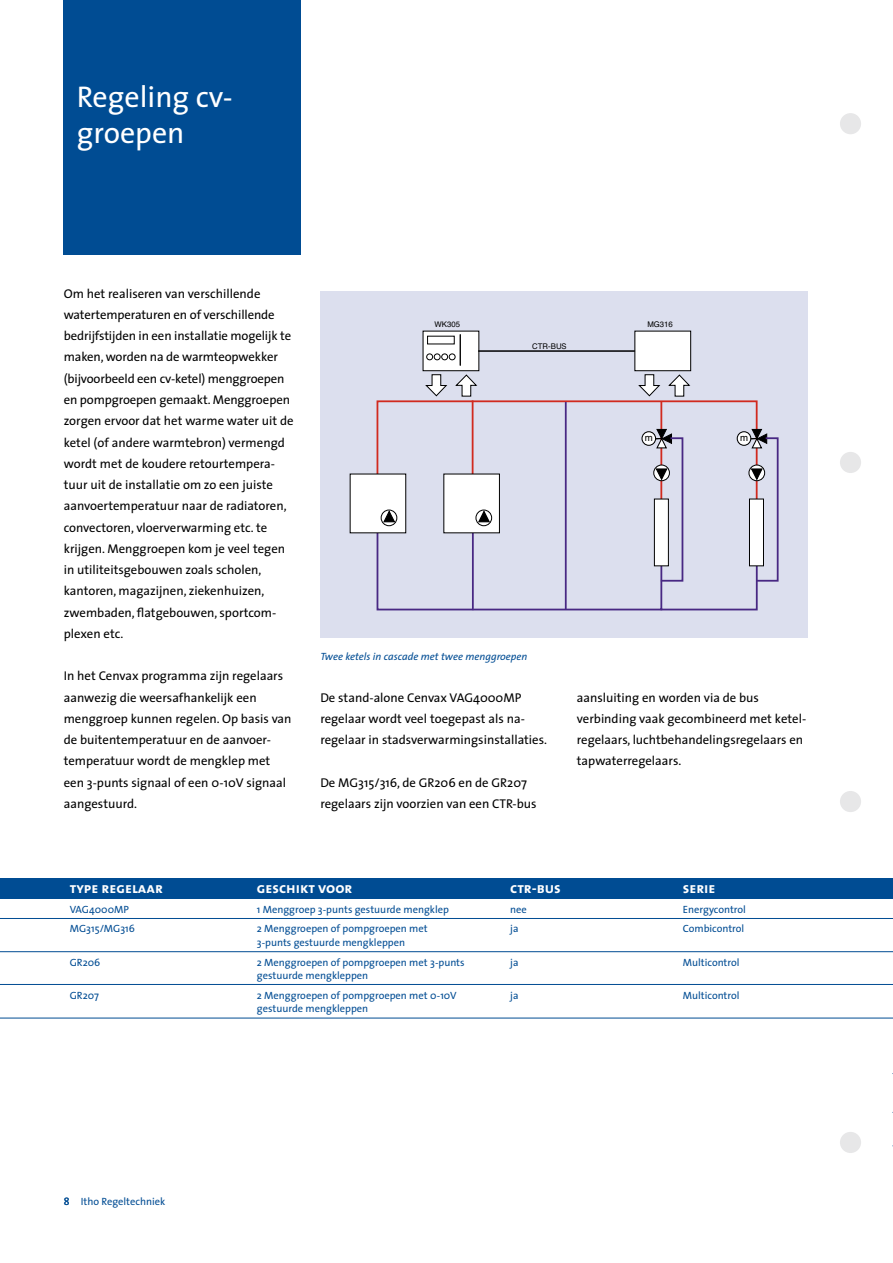
<style>
.page{position:relative;width:893px;height:1263px;background:#fff}
.page>*{position:absolute;margin:0;border:0;box-sizing:border-box;transform-origin:0 0}
.t1{font:30px/36px "The Sans";color:#fff}
.t2{font:15px "The Sans Bold Caps";color:#fff}
.t3{font:12.75px/21.3px "The Sans";color:#000}
.t4{font:10.5px/13.5px "The Sans";color:#004c93}
.t5{font:italic 10.5px "The Sans";color:#004c93}
.t6{font:9.6px "Helvetica";color:#000}
.t7{font:7.8px "Helvetica";color:#000}
</style>
<div class="page">
<div style="left:64px;top:0;width:237px;height:255px;background:#004c93"></div>
<div style="left:840px;top:113px;width:21px;height:21px;background:#e7e7e8;border-radius:50%"></div>
<div style="left:840px;top:452px;width:21px;height:21px;background:#e7e7e8;border-radius:50%"></div>
<div style="left:840px;top:791px;width:21px;height:21px;background:#e7e7e8;border-radius:50%"></div>
<div style="left:840px;top:1132px;width:21px;height:21px;background:#e7e7e8;border-radius:50%"></div>
<div style="left:0;top:878px;width:893px;height:21px;background:#004c93"></div>
<hr style="left:0;top:918px;width:893px;height:1px;background:#004c93">
<hr style="left:0;top:951px;width:893px;height:1px;background:#004c93">
<hr style="left:0;top:984px;width:893px;height:1px;background:#004c93">
<hr style="left:0;top:1018px;width:893px;height:1px;background:#004c93">
<div style="left:320px;top:292px;width:488px;height:346px;background:#dcdfee"></div>
<hr style="left:660px;top:402px;width:2px;height:96px;background:#d12a1f">
<div style="left:377px;top:400px;width:381px;height:104px;border:2px solid #d12a1f"></div>
<hr style="left:565px;top:403px;width:2px;height:205px;background:#482883">
<hr style="left:472px;top:401px;width:1px;height:72px;background:#d12a1f">
<div style="left:423px;top:331px;width:56px;height:40px;background:#fff"></div>
<div style="left:423px;top:331px;width:56px;height:40px;border:1px solid #000"></div>
<div style="left:635px;top:331px;width:56px;height:40px;background:#fff"></div>
<div style="left:634px;top:331px;width:57px;height:40px;border:1px solid #000"></div>
<div style="left:350px;top:474px;width:56px;height:59px;background:#fff"></div>
<svg style="left:376px;top:428px;width:403px;height:182px"></svg>
<hr style="left:460px;top:335px;width:1px;height:30px;background:#000">
<div style="left:426px;top:353px;width:7px;height:7px;border:1px solid #000;border-radius:50%"></div>
<div style="left:434px;top:353px;width:7px;height:7px;border:1px solid #000;border-radius:50%"></div>
<div style="left:441px;top:353px;width:7px;height:7px;border:1px solid #000;border-radius:50%"></div>
<svg style="left:427px;top:354px;width:28px;height:6px"></svg>
<div style="left:449px;top:353px;width:7px;height:7px;border:1px solid #000;border-radius:50%"></div>
<hr style="left:479px;top:351px;width:156px;height:1px;background:#000">
<svg style="left:425px;top:374px;width:23px;height:23px"></svg>
<svg style="left:455px;top:374px;width:23px;height:23px"></svg>
<svg style="left:638px;top:374px;width:23px;height:23px"></svg>
<svg style="left:668px;top:374px;width:23px;height:23px"></svg>
<h1 class="t1" style="left:77px;top:78px;width:157px">Regeling cv&shy;groepen</h1>
<p class="t3" style="left:64px;top:282px;width:231px">Om het realiseren van verschillende watertemperaturen en of verschillende bedrijfstijden in een installatie mogelijk te maken, worden na de warmteopwekker (bijvoorbeeld een cv-ketel) menggroepen en pompgroepen gemaakt. Menggroepen zorgen ervoor dat het warme water uit de ketel (of andere warmtebron) vermengd wordt met de koudere retourtempera&shy;tuur uit de installatie om zo een juiste aanvoertemperatuur naar de radiatoren, convectoren, vloerverwarming etc. te krijgen. Menggroepen kom je veel tegen in utiliteitsgebouwen zoals scholen, kantoren, magazijnen, ziekenhuizen, zwembaden, flatgebouwen, sportcom&shy;plexen etc.</p>
<p class="t3" style="left:64px;top:665px;width:229px">In het Cenvax programma zijn regelaars aanwezig die weersafhankelijk een menggroep kunnen regelen. Op basis van de buitentemperatuur en de aanvoer&shy;temperatuur wordt de mengklep met een 3-punts signaal of een 0-10V signaal aangestuurd.</p>
<p class="t7" style="left:435px;top:318px;width:27px">WK305</p>
<p class="t7" style="left:647px;top:318px;width:27px">MG316</p>
<p class="t7" style="left:532px;top:339px;width:36px">CTR-BUS</p>
<p class="t6" style="left:645px;top:430px;width:9px">m</p>
<p class="t6" style="left:740px;top:430px;width:9px">m</p>
<p class="t5" style="left:320px;top:647px;width:209px">Twee ketels in cascade met twee menggroepen</p>
<p class="t3" style="left:320px;top:686px;width:228px">De stand-alone Cenvax VAG4000MP regelaar wordt veel toegepast als na&shy;regelaar in stadsverwarmingsinstallaties.</p>
<p class="t3" style="left:320px;top:771px;width:218px">De MG315/316, de GR206 en de GR207 regelaars zijn voorzien van een CTR-bus</p>
<p class="t3" style="left:577px;top:686px;width:229px">aansluiting en worden via de bus verbinding vaak gecombineerd met ketel&shy;regelaars, luchtbehandelingsregelaars en tapwaterregelaars.</p>
<p class="t2" style="left:70px;top:875px;width:95px">type regelaar</p>
<p class="t2" style="left:257px;top:875px;width:97px">geschikt voor</p>
<p class="t2" style="left:510px;top:875px;width:52px">ctr-bus</p>
<p class="t2" style="left:683px;top:875px;width:34px">serie</p>
<p class="t4" style="left:70px;top:902px;width:61px">VAG4000MP</p>
<p class="t4" style="left:257px;top:902px;width:194px">1 Menggroep 3-punts gestuurde mengklep</p>
<p class="t4" style="left:510px;top:902px;width:18px">nee</p>
<p class="t4" style="left:683px;top:902px;width:65px">Energycontrol</p>
<p class="t4" style="left:70px;top:922px;width:57px">MG315/MG316</p>
<p class="t4" style="left:257px;top:922px;width:172px">2 Menggroepen of pompgroepen met<br>3-punts gestuurde mengkleppen</p>
<p class="t4" style="left:510px;top:922px;width:10px">ja</p>
<p class="t4" style="left:683px;top:922px;width:63px">Combicontrol</p>
<p class="t4" style="left:70px;top:955px;width:28px">GR206</p>
<p class="t4" style="left:257px;top:955px;width:209px">2 Menggroepen of pompgroepen met 3-punts gestuurde mengkleppen</p>
<p class="t4" style="left:510px;top:955px;width:10px">ja</p>
<p class="t4" style="left:683px;top:955px;width:58px">Multicontrol</p>
<p class="t4" style="left:70px;top:988px;width:28px">GR207</p>
<p class="t4" style="left:257px;top:988px;width:201px">2 Menggroepen of pompgroepen met 0-10V gestuurde mengkleppen</p>
<p class="t4" style="left:510px;top:988px;width:10px">ja</p>
<p class="t4" style="left:683px;top:988px;width:58px">Multicontrol</p>
<p class="t4" style="left:81px;top:1194px;width:86px">Itho Regeltechniek</p>
</div>
